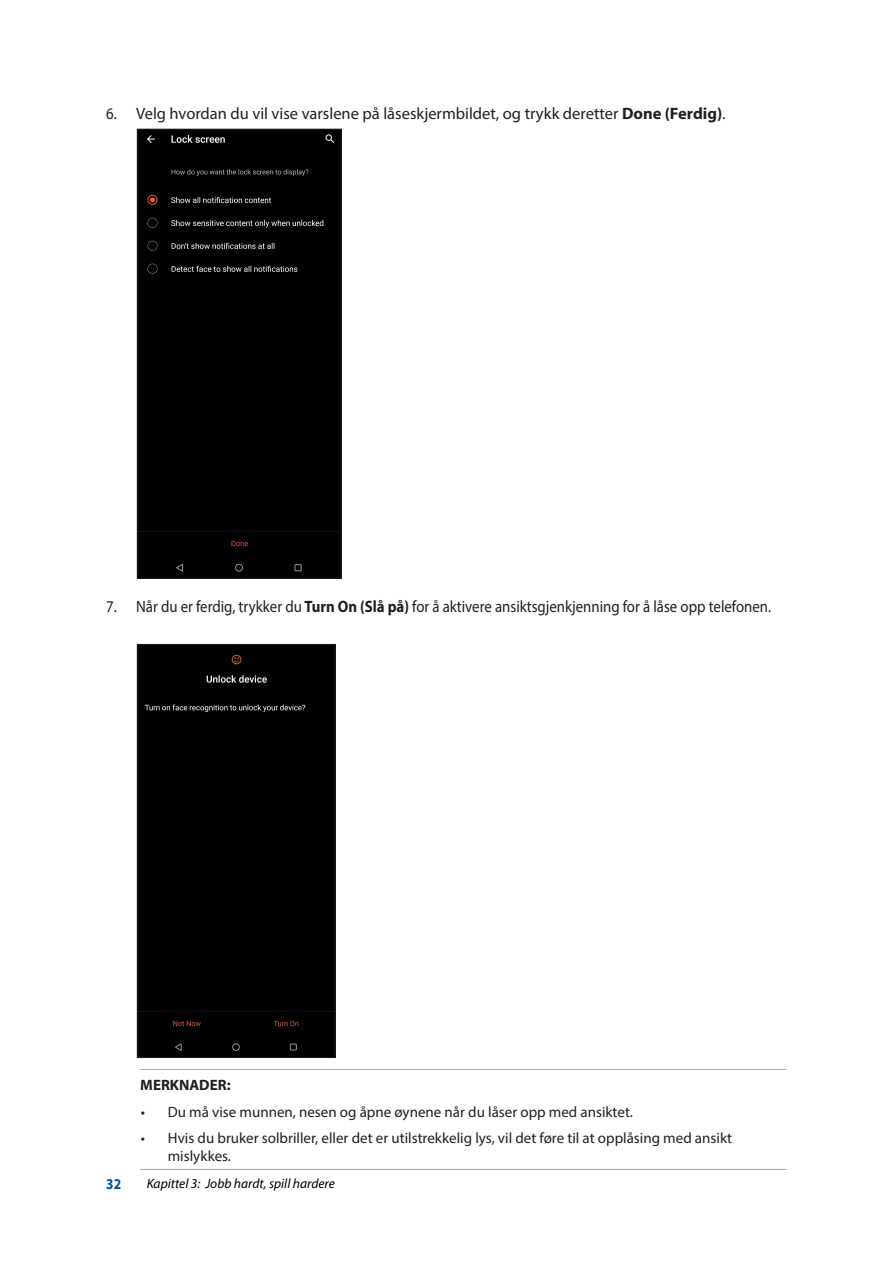
<style>
.page{position:relative;width:893px;height:1263px;background:#fff}
.page>*{position:absolute;margin:0;border:0;box-sizing:border-box;transform-origin:0 0}
.t1{font:16.5px "Myriad Pro";color:#231f20;scale:.9 1}
.t2{font:15px/18px "Myriad Pro";color:#231f20}
.t3{font:700 15px "Myriad Pro";color:#231f20}
.t4{font:700 15px "Myriad Pro";color:#01529a;scale:.9 1}
.t5{font:italic 13.5px "Myriad Pro";color:#000}
.s1{font-weight:700}
</style>
<div class="page">
<hr style="left:140px;top:1069px;width:647px;height:1px;background:#a8a9ad">
<hr style="left:140px;top:1169px;width:647px;height:1px;background:#a8a9ad">
<div style="left:139px;top:131px;width:201px;height:445px;background:#000"></div>
<div style="left:137px;top:129px;width:205px;height:449px;border:1px solid #231f20"></div>
<div style="left:139px;top:646px;width:194px;height:410px;background:#000"></div>
<div style="left:137px;top:644px;width:198px;height:414px;border:1px solid #231f20"></div>
<p class="t1" style="left:106px;top:103px;width:690px">6. Velg hvordan du vil vise varslene på låseskjermbildet, og trykk deretter <span class="s1">Done (Ferdig)</span>.</p>
<p class="t1" style="left:106px;top:596px;width:740px">7. Når du er ferdig, trykker du <span class="s1">Turn On (Slå på)</span> for å aktivere ansiktsgjenkjenning for å låse opp telefonen.</p>
<p class="t3" style="left:140px;top:1075px;width:92px">MERKNADER:</p>
<p class="t2" style="left:141px;top:1102px;width:494px">• Du må vise munnen, nesen og åpne øynene når du låser opp med ansiktet.</p>
<p class="t2" style="left:168px;top:1129px;width:566px;text-indent:-27px">• Hvis du bruker solbriller, eller det er utilstrekkelig lys, vil det føre til at opplåsing med ansikt mislykkes.</p>
<p class="t4" style="left:106px;top:1174px;width:18px">32</p>
<p class="t5" style="left:147px;top:1175px;width:190px">Kapittel 3: Jobb hardt, spill hardere</p>
</div>
